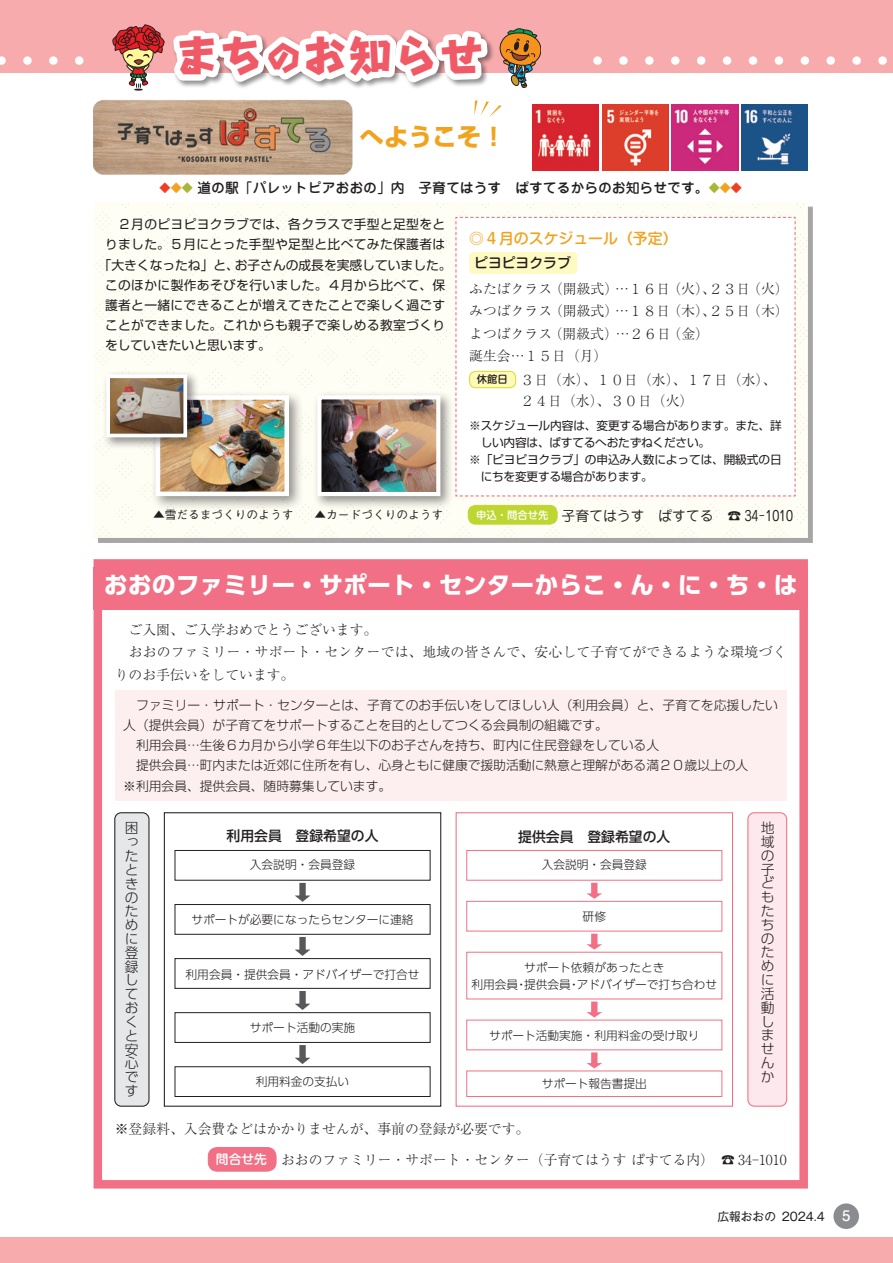
<style>
.page{position:relative;width:893px;height:1263px;background:#fff}
.page>*{position:absolute;margin:0;border:0;box-sizing:border-box;transform-origin:0 0}
.本文{font:800 42.45px "Take Std";letter-spacing:.075em;color:#f05a67}
.本文-2{font:700 24.45px "Shin Go Pro";color:#f2a31e}
.本文-3{font:700 23.85px "UD Shin Go Pro";color:#fff}
.本文-4{font:500 14.85px "Shin M Go Pro";color:#f2a31e}
.本文-5{font:300 13.8px/20.7px "Ryumin Pro";color:#231f20}
.本文-6{font:500 13.8px "Jun 34 Pro";color:#231f20}
.t1{font:300 13.8px/13.8px "UD Shin Go Pro";color:#231f20}
.t2{font:500 13.8px "UD Shin Go Pro";color:#231f20}
.本文-7{font:13.8px "Jun 201 Pro";color:#231f20}
.本文-8{font:500 13.8px "Shin M Go Pro";color:#231f20}
.t3{font:500 13.35px "Shin M Go Pro";color:#fff}
.本文-9{font:300 12.75px/20.2px "Shin Go Pro";color:#231f20}
.本文-10{font:12.75px "Shin Go Pro";letter-spacing:.03em;color:#231f20}
.本文-11{font:12.75px "Shin Go Pro";color:#231f20}
.本文-12{font:500 12.75px "Shin M Go Pro";color:#fff}
.t4{font:300 11.7px/17.4px "UD Shin Go Pro";color:#231f20;text-align:center}
.本文-13{font:11.7px/17px "Shin Go Pro";letter-spacing:-.01em;color:#231f20}
.キャプション{font:500 11.7px "Gothic BBB Pro";color:#231f20}
.t5{font:11.7px "Gothic MB101 Pro";color:#231f20}
.本文-14{font:500 10.35px "Shin M Go Pro";color:#fff}
.本文-15{font:500 10.35px "Shin M Go Pro";color:#231f20}
.s1{font-size:34.05px}
.s2{font-size:11.1px;color:#ef3e22}
.s3{font-size:11.1px;color:#f2a31e}
.s4{font-size:11.1px;color:#a9b638}
</style>
<div class="page">
<div style="left:94px;top:202px;width:714px;height:336px;background:#fffef4"></div>
<img style="left:94px;top:118px;width:258px;height:57px">
<div style="left:455px;top:216px;width:341px;height:281px;background:#fff"></div>
<div style="left:469px;top:252px;width:108px;height:22px;background:#fffac1;border-radius:5px"></div>
<img style="left:532px;top:118px;width:67px;height:52px">
<img style="left:602px;top:118px;width:66px;height:52px">
<img style="left:672px;top:118px;width:66px;height:52px">
<img style="left:742px;top:118px;width:66px;height:52px">
<div style="left:468px;top:505px;width:89px;height:19px;background:#bed630;border-radius:8px"></div>
<div style="left:468px;top:505px;width:89px;height:19px;border:1px solid #bed630;border-radius:8px"></div>
<div style="left:151px;top:391px;width:153px;height:120px;background:#231f20;opacity:.5"></div>
<img style="left:162px;top:401px;width:121px;height:89px">
<div style="left:156px;top:395px;width:133px;height:101px;border:5px solid #fff"></div>
<div style="left:313px;top:391px;width:141px;height:119px;background:#231f20;opacity:.5"></div>
<img style="left:322px;top:400px;width:113px;height:91px">
<div style="left:317px;top:395px;width:123px;height:101px;border:4px solid #fff"></div>
<div style="left:94px;top:568px;width:714px;height:42px;background:#f17085"></div>
<div style="left:115px;top:690px;width:672px;height:110px;background:#fdefef"></div>
<div style="left:208px;top:1147px;width:68px;height:24px;background:#f17085;border-radius:9px"></div>
<div style="left:208px;top:1147px;width:68px;height:24px;border:1px solid #f17085;border-radius:9px"></div>
<div style="left:94px;top:559px;width:714px;height:629px;border:9px solid #f17085"></div>
<div style="left:102px;top:370px;width:97px;height:80px;background:#231f20;opacity:.5"></div>
<img style="left:111px;top:379px;width:71px;height:53px">
<div style="left:106px;top:374px;width:81px;height:63px;border:4px solid #fff"></div>
<div style="left:164px;top:812px;width:277px;height:295px;border:1px solid #231f20"></div>
<div style="left:456px;top:812px;width:277px;height:295px;border:1px solid #f17085"></div>
<div style="left:175px;top:850px;width:255px;height:30px;border:1px solid #231f20"></div>
<div style="left:175px;top:904px;width:255px;height:30px;border:1px solid #231f20"></div>
<div style="left:175px;top:958px;width:255px;height:30px;border:1px solid #231f20"></div>
<div style="left:175px;top:1012px;width:255px;height:31px;border:1px solid #231f20"></div>
<div style="left:175px;top:1066px;width:255px;height:31px;border:1px solid #231f20"></div>
<div style="left:466px;top:850px;width:256px;height:30px;border:1px solid #f17085"></div>
<div style="left:466px;top:901px;width:256px;height:30px;border:1px solid #f17085"></div>
<div style="left:466px;top:952px;width:256px;height:47px;border:1px solid #f17085"></div>
<div style="left:466px;top:1020px;width:256px;height:30px;border:1px solid #f17085"></div>
<div style="left:466px;top:1071px;width:256px;height:26px;border:1px solid #f17085"></div>
<div style="left:115px;top:813px;width:34px;height:293px;background:#e6e7e9;border-radius:6px"></div>
<div style="left:114px;top:812px;width:35px;height:295px;border:1px solid #231f20;border-radius:6px"></div>
<div style="left:748px;top:813px;width:39px;height:293px;background:#fce8ed;border-radius:7px"></div>
<div style="left:747px;top:812px;width:40px;height:295px;border:1px solid #f17085;border-radius:7px"></div>
<svg style="left:295px;top:883px;width:15px;height:19px"></svg>
<svg style="left:295px;top:937px;width:15px;height:19px"></svg>
<svg style="left:295px;top:991px;width:15px;height:19px"></svg>
<svg style="left:295px;top:1045px;width:15px;height:19px"></svg>
<svg style="left:586px;top:1001px;width:16px;height:16px"></svg>
<svg style="left:586px;top:1052px;width:16px;height:16px"></svg>
<svg style="left:586px;top:934px;width:16px;height:16px"></svg>
<svg style="left:586px;top:883px;width:16px;height:16px"></svg>
<div style="left:833px;top:1203px;width:26px;height:26px;background:#8a8c8f;border-radius:50%"></div>
<div style="left:0;top:0;width:893px;height:72px;background:#f8abad"></div>
<div style="left:0;top:1237px;width:893px;height:26px;background:#f8abad"></div>
<svg style="left:0;top:24px;width:893px;height:94px"></svg>
<p class="本文" style="left:175px;top:22px;width:309px">まち<span class="s1">の</span>お知らせ</p>
<p class="本文-2" style="left:359px;top:117px;width:148px">へようこそ！</p>
<p class="本文-6" style="left:160px;top:177px;width:584px"><span class="s2">◆</span><span class="s3">◆</span><span class="s4">◆</span> 道の駅「パレットピアおおの」内　子育てはうす　ぱすてるからのお知らせです。<span class="s4">◆</span><span class="s3">◆</span><span class="s2">◆</span></p>
<p class="本文-10" style="left:105px;top:214px;width:342px">　２月のピヨピヨクラブでは、各クラスで手型と足型をと</p>
<p class="本文-10" style="left:105px;top:234px;width:342px">りました。５月にとった手型や足型と比べてみた保護者は</p>
<p class="本文-11" style="left:99px;top:254px;width:354px">「大きくなったね」と、お子さんの成長を実感していました。</p>
<p class="本文-10" style="left:105px;top:274px;width:342px">このほかに製作あそびを行いました。４月から比べて、保</p>
<p class="本文-10" style="left:105px;top:295px;width:342px">護者と一緒にできることが増えてきたことで楽しく過ごす</p>
<p class="本文-10" style="left:105px;top:315px;width:342px">ことができました。これからも親子で楽しめる教室づくり</p>
<p class="本文-11" style="left:105px;top:335px;width:167px">をしていきたいと思います。</p>
<p class="本文-4" style="left:469px;top:226px;width:210px">◎４月のスケジュール（予定）</p>
<p class="本文-5" style="left:469px;top:277px;width:321px">ふたばクラス（開級式）…１６日（火）、２３日（火）</p>
<p class="本文-5" style="left:469px;top:300px;width:321px">みつばクラス（開級式）…１８日（木）、２５日（木）</p>
<p class="本文-5" style="left:469px;top:322px;width:241px">よつばクラス（開級式）…２６日（金）</p>
<p class="本文-5" style="left:469px;top:344px;width:140px">誕生会…１５日（月）</p>
<p class="本文-15" style="left:477px;top:371px;width:32px">休館日</p>
<p class="本文-5" style="left:521px;top:368px;width:257px">３日（水）、１０日（水）、１７日（水）、<br>２４日（水）、３０日（火）</p>
<p class="本文-13" style="left:481px;top:416px;width:303px;text-indent:-11px">※スケジュール内容は、変更する場合があります。また、詳しい内容は、ぱすてるへおたずねください。</p>
<p class="本文-13" style="left:481px;top:450px;width:302px;text-indent:-11px">※「ピヨピヨクラブ」の申込み人数によっては、開級式の日にちを変更する場合があります。</p>
<p class="本文-8" style="left:474px;top:252px;width:98px">ピヨピヨクラブ</p>
<p class="キャプション" style="left:153px;top:505px;width:142px">▲雪だるまづくりのようす</p>
<p class="キャプション" style="left:315px;top:505px;width:130px">▲カードづくりのようす</p>
<p class="本文-14" style="left:476px;top:506px;width:74px">申込・問合せ先</p>
<p class="本文-7" style="left:562px;top:504px;width:233px">子育てはうす　ぱすてる　☎ ３４－１０１０</p>
<p class="本文-3" style="left:104px;top:565px;width:695px">おおのファミリー・サポート・センターからこ・ん・に・ち・は</p>
<p class="本文-5" style="left:115px;top:618px;width:264px">　ご入園、ご入学おめでとうございます。</p>
<p class="本文-5" style="left:115px;top:640px;width:673px;line-height:22.4px">　おおのファミリー・サポート・センターでは、地域の皆さんで、安心して子育てができるような環境づくりのお手伝いをしています。</p>
<p class="本文-9" style="left:123px;top:693px;width:656px">　ファミリー・サポート・センターとは、子育てのお手伝いをしてほしい人（利用会員）と、子育てを応援したい人（提供会員）が子育てをサポートすることを目的としてつくる会員制の組織です。</p>
<p class="本文-9" style="left:123px;top:733px;width:537px">　利用会員…生後６カ月から小学６年生以下のお子さんを持ち、町内に住民登録をしている人</p>
<p class="本文-9" style="left:123px;top:754px;width:627px">　提供会員…町内または近郊に住所を有し、心身ともに健康で援助活動に熱意と理解がある満２０歳以上の人</p>
<p class="本文-9" style="left:123px;top:774px;width:269px">※利用会員、提供会員、随時募集しています。</p>
<p class="t1" style="left:125px;top:821px;width:15px">困ったときのために登録しておくと安心です</p>
<p class="t1" style="left:761px;top:820px;width:15px;text-align:justify">地域の子どもたちのために活動しませんか</p>
<p class="t2" style="left:227px;top:825px;width:154px">利用会員　登録希望の人</p>
<p class="t2" style="left:518px;top:825px;width:154px">提供会員　登録希望の人</p>
<p class="t4" style="left:250px;top:855px;width:107px">入会説明・会員登録</p>
<p class="t4" style="left:542px;top:855px;width:107px">入会説明・会員登録</p>
<p class="t4" style="left:583px;top:907px;width:25px">研修</p>
<p class="t4" style="left:472px;top:958px;width:247px">サポート依頼があったとき<br>利用会員・提供会員・アドバイザーで打ち合わせ</p>
<p class="t4" style="left:489px;top:1026px;width:212px">サポート活動実施・利用料金の受け取り</p>
<p class="t4" style="left:542px;top:1074px;width:107px">サポート報告書提出</p>
<p class="t4" style="left:191px;top:911px;width:224px">サポートが必要になったらセンターに連絡</p>
<p class="t4" style="left:186px;top:965px;width:235px">利用会員・提供会員・アドバイザーで打合せ</p>
<p class="t4" style="left:250px;top:1018px;width:107px">サポート活動の実施</p>
<p class="t4" style="left:256px;top:1072px;width:95px">利用料金の支払い</p>
<p class="本文-5" style="left:115px;top:1117px;width:416px">※登録料、入会費などはかかりませんが、事前の登録が必要です。</p>
<p class="本文-12" style="left:216px;top:1149px;width:53px">問合せ先</p>
<p class="本文-5" style="left:281px;top:1148px;width:507px">おおのファミリー・サポート・センター（子育てはうすぱすてる内）　☎ ３４－１０１０</p>
<p class="t5" style="left:717px;top:1206px;width:109px">広報おおの 2024.4</p>
<p class="t3" style="left:842px;top:1205px;width:10px">5</p>
</div>
